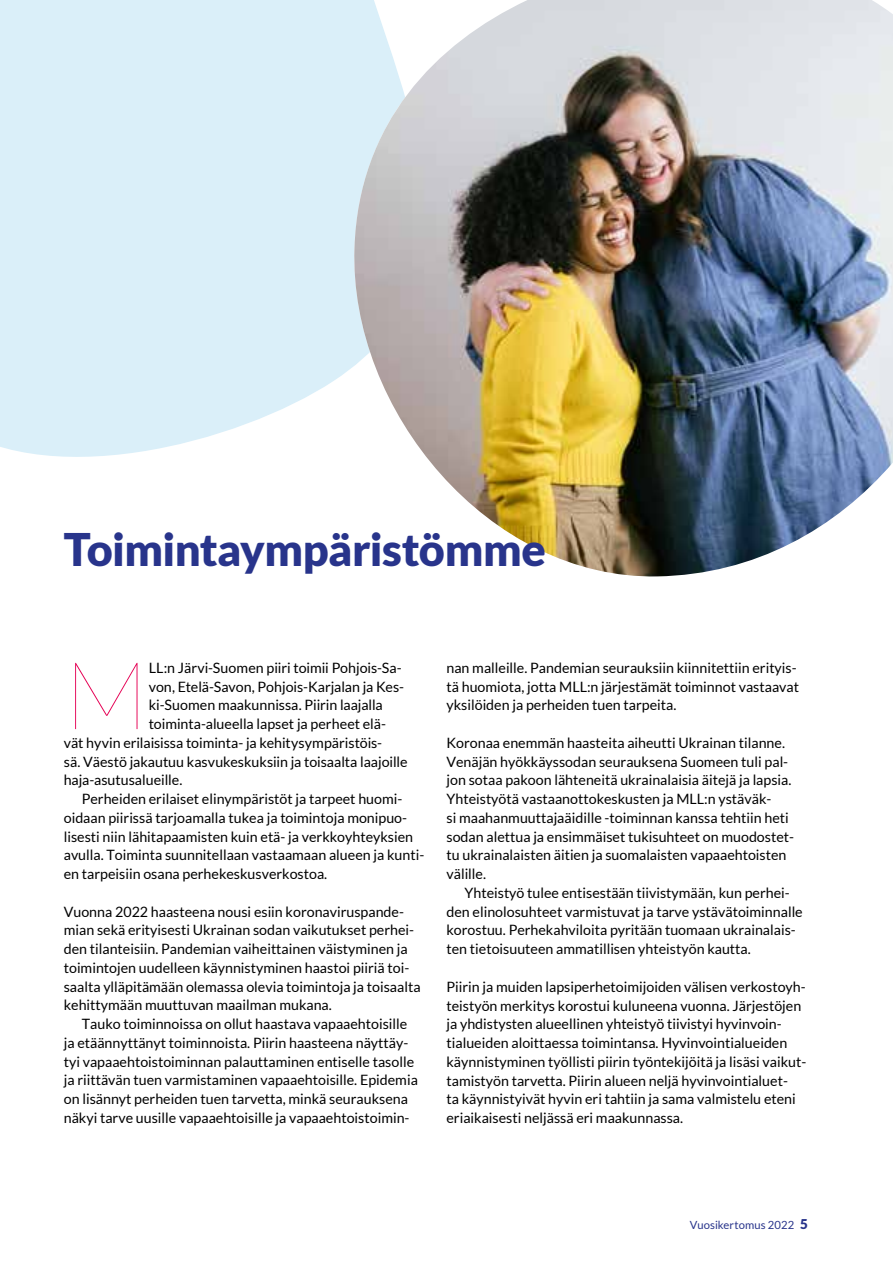
<style>
.page{position:relative;width:893px;height:1263px;background:#fff}
.page>*{position:absolute;margin:0;border:0;box-sizing:border-box;transform-origin:0 0}
.t1{font:100 94.65px "Lato";color:#e50054}
.t2{font:900 45px "Lato";letter-spacing:-.015em;color:#28348b}
.t3{font:14.25px/18.8px "Lato";color:#000}
.t4{font:11.25px "Lato";letter-spacing:.01em;color:#28348b}
.s1{font-weight:900;font-size:13.5px}
</style>
<div class="page">
<div style="left:0;top:0;width:349px;height:457px;background:#daeff9"></div>
<img style="left:353px;top:0;width:540px;height:577px">
<h2 class="t2" style="left:64px;top:523px;width:484px">Toimintaympäristömme</h2>
<h1 class="t1" style="left:64px;top:646px;width:87px">M</h1>
<p class="t3" style="left:149px;top:658px;width:254px">LL:n Järvi-Suomen piiri toimii Pohjois-Sa-</p>
<p class="t3" style="left:149px;top:677px;width:257px">von, Etelä-Savon, Pohjois-Karjalan ja Kes-</p>
<p class="t3" style="left:149px;top:696px;width:235px">ki-Suomen maakunnissa. Piirin laajalla</p>
<p class="t3" style="left:149px;top:714px;width:239px">toiminta-alueella lapset ja perheet elä-</p>
<p class="t3" style="left:64px;top:733px;width:320px">vät hyvin erilaisissa toiminta- ja kehitysympäristöis-</p>
<p class="t3" style="left:64px;top:752px;width:345px">sä. Väestö jakautuu kasvukeskuksiin ja toisaalta laajoille</p>
<p class="t3" style="left:64px;top:771px;width:120px">haja-asutusalueille.</p>
<p class="t3" style="left:82px;top:789px;width:322px">Perheiden erilaiset elinympäristöt ja tarpeet huomi-</p>
<p class="t3" style="left:64px;top:808px;width:345px">oidaan piirissä tarjoamalla tukea ja toimintoja monipuo-</p>
<p class="t3" style="left:64px;top:827px;width:351px">lisesti niin lähitapaamisten kuin etä- ja verkkoyhteyksien</p>
<p class="t3" style="left:64px;top:846px;width:362px">avulla. Toiminta suunnitellaan vastaamaan alueen ja kunti-</p>
<p class="t3" style="left:64px;top:864px;width:265px">en tarpeisiin osana perhekeskusverkostoa.</p>
<p class="t3" style="left:64px;top:902px;width:358px">Vuonna 2022 haasteena nousi esiin koronaviruspande&shy;mian sekä erityisesti Ukrainan sodan vaikutukset perhei&shy;den tilanteisiin. Pandemian vaiheittainen väistyminen ja toimintojen uudelleen käynnistyminen haastoi piiriä toi&shy;saalta ylläpitämään olemassa olevia toimintoja ja toisaalta kehittymään muuttuvan maailman mukana.</p>
<p class="t3" style="left:64px;top:1014px;width:356px;text-indent:18px">Tauko toiminnoissa on ollut haastava vapaaehtoisille ja etäännyttänyt toiminnoista. Piirin haasteena näyttäy&shy;tyi vapaaehtoistoiminnan palauttaminen entiselle tasolle ja riittävän tuen varmistaminen vapaaehtoisille. Epidemia on lisännyt perheiden tuen tarvetta, minkä seurauksena näkyi tarve uusille vapaaehtoisille ja vapaaehtoistoimin-</p>
<p class="t3" style="left:446px;top:658px;width:354px">nan malleille. Pandemian seurauksiin kiinnitettiin erityis&shy;tä huomiota, jotta MLL:n järjestämät toiminnot vastaavat yksilöiden ja perheiden tuen tarpeita.</p>
<p class="t3" style="left:446px;top:733px;width:349px">Koronaa enemmän haasteita aiheutti Ukrainan tilanne.<br>Venäjän hyökkäyssodan seurauksena Suomeen tuli pal&shy;jon sotaa pakoon lähteneitä ukrainalaisia äitejä ja lapsia.<br>Yhteistyötä vastaanottokeskusten ja MLL:n ystäväk-<br>si maahanmuuttajaäidille -toiminnan kanssa tehtiin heti sodan alettua ja ensimmäiset tukisuhteet on muodostet&shy;tu ukrainalaisten äitien ja suomalaisten vapaaehtoisten välille.</p>
<p class="t3" style="left:446px;top:883px;width:358px;text-indent:18px">Yhteistyö tulee entisestään tiivistymään, kun perhei&shy;den elinolosuhteet varmistuvat ja tarve ystävätoiminnalle korostuu. Perhekahviloita pyritään tuomaan ukrainalais&shy;ten tietoisuuteen ammatillisen yhteistyön kautta.</p>
<p class="t3" style="left:446px;top:977px;width:361px">Piirin ja muiden lapsiperhetoimijoiden välisen verkostoyh&shy;teistyön merkitys korostui kuluneena vuonna. Järjestöjen ja yhdistysten alueellinen yhteistyö tiivistyi hyvinvoin&shy;tialueiden aloittaessa toimintansa. Hyvinvointialueiden käynnistyminen työllisti piirin työntekijöitä ja lisäsi vaikut&shy;tamistyön tarvetta. Piirin alueen neljä hyvinvointialuet-<br>ta käynnistyivät hyvin eri tahtiin ja sama valmistelu eteni eriaikaisesti neljässä eri maakunnassa.</p>
<p class="t4" style="left:690px;top:1218px;width:120px">Vuosikertomus 2022 <span class="s1">5</span></p>
</div>
